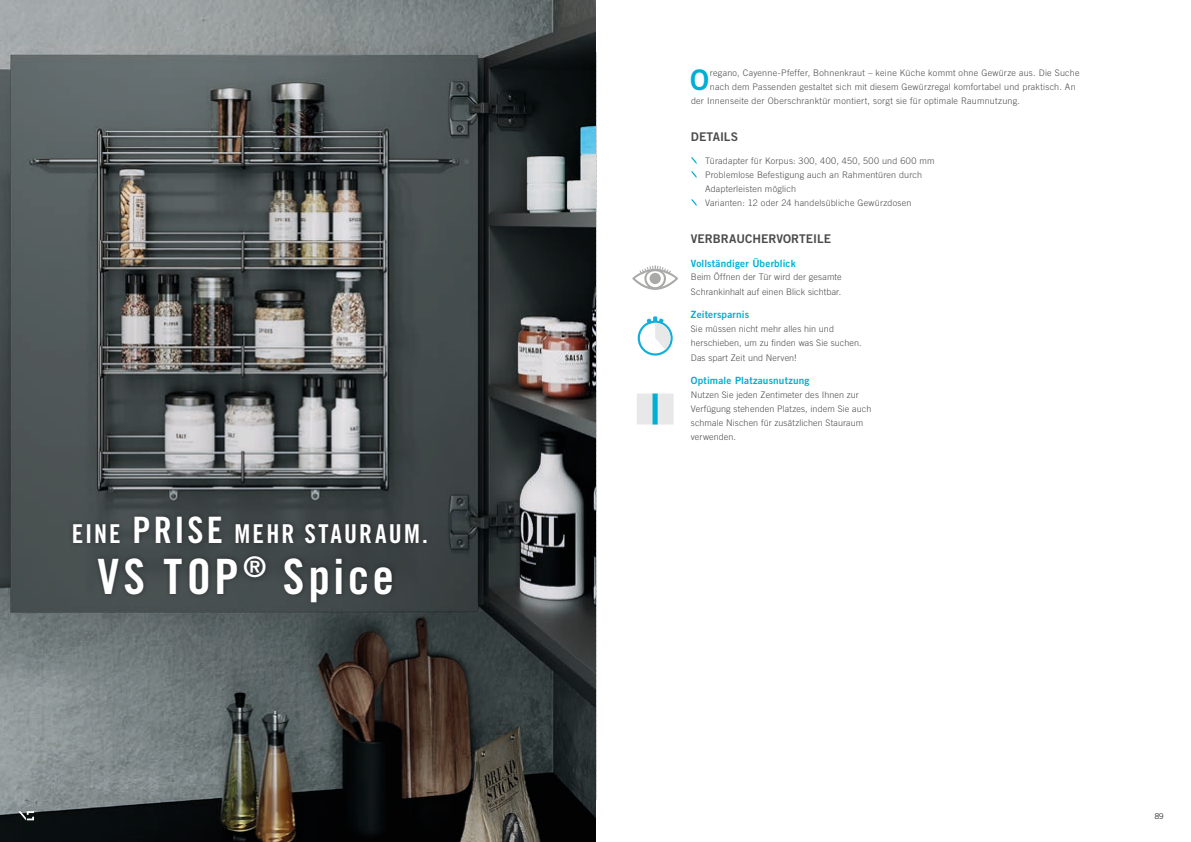
<style>
.page{position:relative;width:1191px;height:842px;background:#fff}
.page>*{position:absolute;margin:0;border:0;box-sizing:border-box;transform-origin:0 0}
.t1{font:48.7px "Trade Gothic LT Std Bd Cn 20";letter-spacing:.07em;color:#fff}
.t2{font:36.4px "Trade Gothic LT Std Bd Cn 20";letter-spacing:.08em;color:#fff}
.t3{font:28.4px "Trade Gothic LT Std Bd 2";color:#00afd6}
.t4{font:26px "Trade Gothic LT Std Bd Cn 20";letter-spacing:.08em;color:#fff}
.t5{font:12px "Trade Gothic LT Std Bd 2";color:#4c4c4e}
.t6{font:10px "Trade Gothic LT Std Bd 2";letter-spacing:.015em;color:#00afd6}
.t7{font:300 9px/14px "Trade Gothic LT Std";letter-spacing:.02em;color:#4c4c4e}
.t8{font:300 8px "Trade Gothic LT Std";color:#1a181c}
</style>
<div class="page">
<svg style="left:596px;top:52px;width:1px;height:748px"></svg>
<img style="left:0;top:0;width:595px;height:842px">
<svg style="left:637px;top:321px;width:35px;height:35px"></svg>
<svg style="left:640px;top:316px;width:30px;height:37px"></svg>
<svg style="left:632px;top:265px;width:46px;height:25px"></svg>
<svg style="left:637px;top:393px;width:36px;height:31px"></svg>
<div style="left:652px;top:393px;width:5px;height:31px;background:#00afd6"></div>
<div style="left:68px;top:511px;width:364px;height:96px;background:#1a181c;opacity:.55"></div>
<svg style="left:691px;top:157px;width:5px;height:7px"></svg>
<svg style="left:691px;top:171px;width:5px;height:7px"></svg>
<svg style="left:691px;top:199px;width:5px;height:7px"></svg>
<svg style="left:18px;top:811px;width:16px;height:9px"></svg>
<p class="t4" style="left:72px;top:518px;width:51px">EINE</p>
<p class="t2" style="left:132px;top:508px;width:92px">PRISE</p>
<p class="t4" style="left:235px;top:518px;width:195px">MEHR STAURAUM.</p>
<p class="t1" style="left:97px;top:547px;width:298px">VS TOP<sup>®</sup> Spice</p>
<p class="t3" style="left:690px;top:62px;width:20px">O</p>
<p class="t7" style="left:710px;top:66px;width:371px">regano, Cayenne-Pfeffer, Bohnenkraut – keine Küche kommt ohne Gewürze aus. Die Suche</p>
<p class="t7" style="left:710px;top:80px;width:367px">nach dem Passenden gestaltet sich mit diesem Gewürzregal komfortabel und praktisch. An</p>
<p class="t7" style="left:691px;top:94px;width:330px">der Innenseite der Oberschranktür montiert, sorgt sie für optimale Raumnutzung.</p>
<p class="t5" style="left:691px;top:129px;width:49px">DETAILS</p>
<p class="t7" style="left:705px;top:154px;width:231px">Türadapter für Korpus: 300, 400, 450, 500 und 600 mm</p>
<p class="t7" style="left:705px;top:168px;width:219px">Problemlose Befestigung auch an Rahmentüren durch<br>Adapterleisten möglich</p>
<p class="t7" style="left:705px;top:196px;width:208px">Varianten: 12 oder 24 handelsübliche Gewürzdosen</p>
<p class="t5" style="left:691px;top:231px;width:142px">VERBRAUCHERVORTEILE</p>
<p class="t6" style="left:691px;top:257px;width:106px">Vollständiger Überblick</p>
<p class="t7" style="left:691px;top:270px;width:152px;line-height:14.4px">Beim Öffnen der Tür wird der gesamte<br>Schrankinhalt auf einen Blick sichtbar.</p>
<p class="t6" style="left:691px;top:309px;width:60px">Zeitersparnis</p>
<p class="t7" style="left:691px;top:322px;width:145px">Sie müssen nicht mehr alles hin und</p>
<p class="t7" style="left:691px;top:336px;width:172px;line-height:14.4px">herschieben, um zu finden was Sie suchen.<br>Das spart Zeit und Nerven!</p>
<p class="t6" style="left:691px;top:374px;width:120px">Optimale Platzausnutzung</p>
<p class="t7" style="left:691px;top:388px;width:182px">Nutzen Sie jeden Zentimeter des Ihnen zur Verfügung stehenden Platzes, indem Sie auch schmale Nischen für zusätzlichen Stauraum verwenden.</p>
<p class="t8" style="left:1154px;top:812px;width:10px">89</p>
</div>
